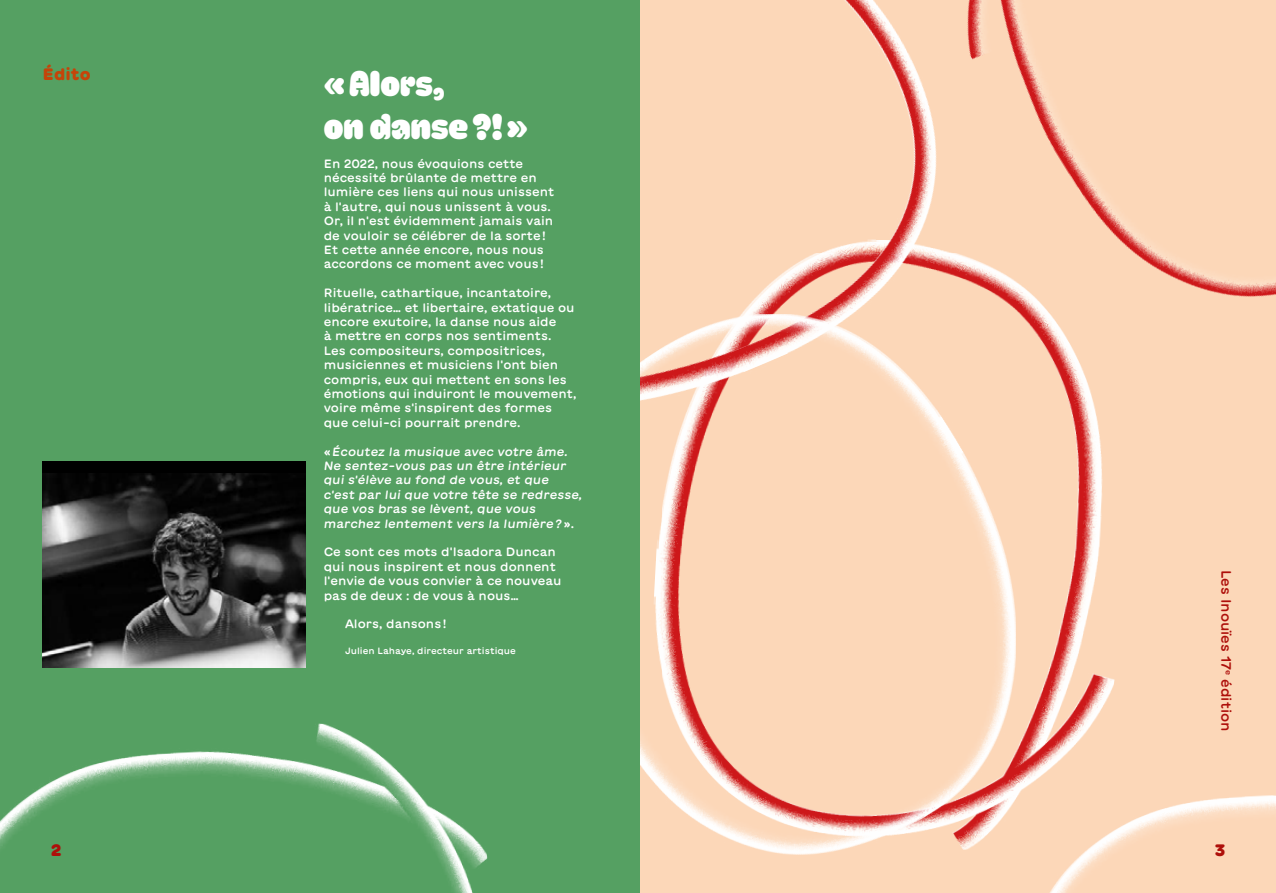
<style>
.page{position:relative;width:1276px;height:893px;background:#fff}
.page>*{position:absolute;margin:0;border:0;box-sizing:border-box;transform-origin:0 0}
.t1{font:36px/43.2px "GT Maru Mega Mini";color:#fff}
.t2{font:900 16.5px "GT Maru";color:#c54409}
.t3{font:900 16.5px "GT Maru";color:#ae0f0a}
.t4{font:500 13.5px "GT Maru";color:#ae0f0a}
.t5{font:500 12px/14.4px "GT Maru";color:#fff}
.t6{font:italic 500 12px/14.4px "GT Maru";color:#fff}
.t7{font:500 9px "GT Maru";color:#fff}
.s1{font-style:normal}
</style>
<div class="page">
<div style="left:638px;top:0;width:638px;height:893px;background:#fcd7b8"></div>
<svg style="left:639px;top:0;width:296px;height:229px"></svg>
<img style="left:639px;top:229px;width:473px;height:664px">
<img style="left:936px;top:0;width:340px;height:389px">
<svg style="left:1023px;top:767px;width:89px;height:6px"></svg>
<img style="left:1007px;top:773px;width:269px;height:120px">
<div style="left:0;top:0;width:639px;height:893px;background:#55a062"></div>
<img style="left:0;top:723px;width:488px;height:170px">
<div style="left:43px;top:461px;width:263px;height:206px;background:#000"></div>
<img style="left:43px;top:474px;width:263px;height:193px">
<h2 class="t2" style="left:43px;top:64px;width:50px">Édito</h2>
<h1 class="t1" style="left:324px;top:65px;width:206px">«Alors,<br>on danse?!»</h1>
<p class="t5" style="left:324px;top:156px;width:232px">En 2022, nous évoquions cette nécessité brûlante de mettre en lumière ces liens qui nous unissent à l'autre, qui nous unissent à vous.<br>Or, il n'est évidemment jamais vain de vouloir se célébrer de la sorte !<br>Et cette année encore, nous nous accordons ce moment avec vous !</p>
<p class="t5" style="left:324px;top:286px;width:254px">Rituelle, cathartique, incantatoire, libératrice… et libertaire, extatique ou encore exutoire, la danse nous aide<br>à mettre en corps nos sentiments.<br>Les compositeurs, compositrices, musiciennes et musiciens l'ont bien compris, eux qui mettent en sons les émotions qui induiront le mouvement, voire même s'inspirent des formes que celui-ci pourrait prendre.</p>
<p class="t6" style="left:324px;top:444px;width:260px"><span class="s1">«</span> Écoutez la musique avec votre âme.<br>Ne sentez-vous pas un être intérieur qui s'élève au fond de vous, et que c'est par lui que votre tête se redresse, que vos bras se lèvent, que vous marchez lentement vers la lumière ? <span class="s1">».</span></p>
<p class="t5" style="left:324px;top:545px;width:239px">Ce sont ces mots d'Isadora Duncan qui nous inspirent et nous donnent l'envie de vous convier à ce nouveau pas de deux : de vous à nous…</p>
<p class="t5" style="left:345px;top:617px;width:103px">Alors, dansons !</p>
<p class="t7" style="left:345px;top:645px;width:172px">Julien Lahaye, directeur artistique</p>
<h2 class="t3" style="left:51px;top:840px;width:12px">2</h2>
<p class="t4" style="left:1234px;top:570px;width:163px;rotate:90deg">Les Inouïes 17<sup>e</sup> édition</p>
<h2 class="t3" style="left:1215px;top:840px;width:11px">3</h2>
</div>
